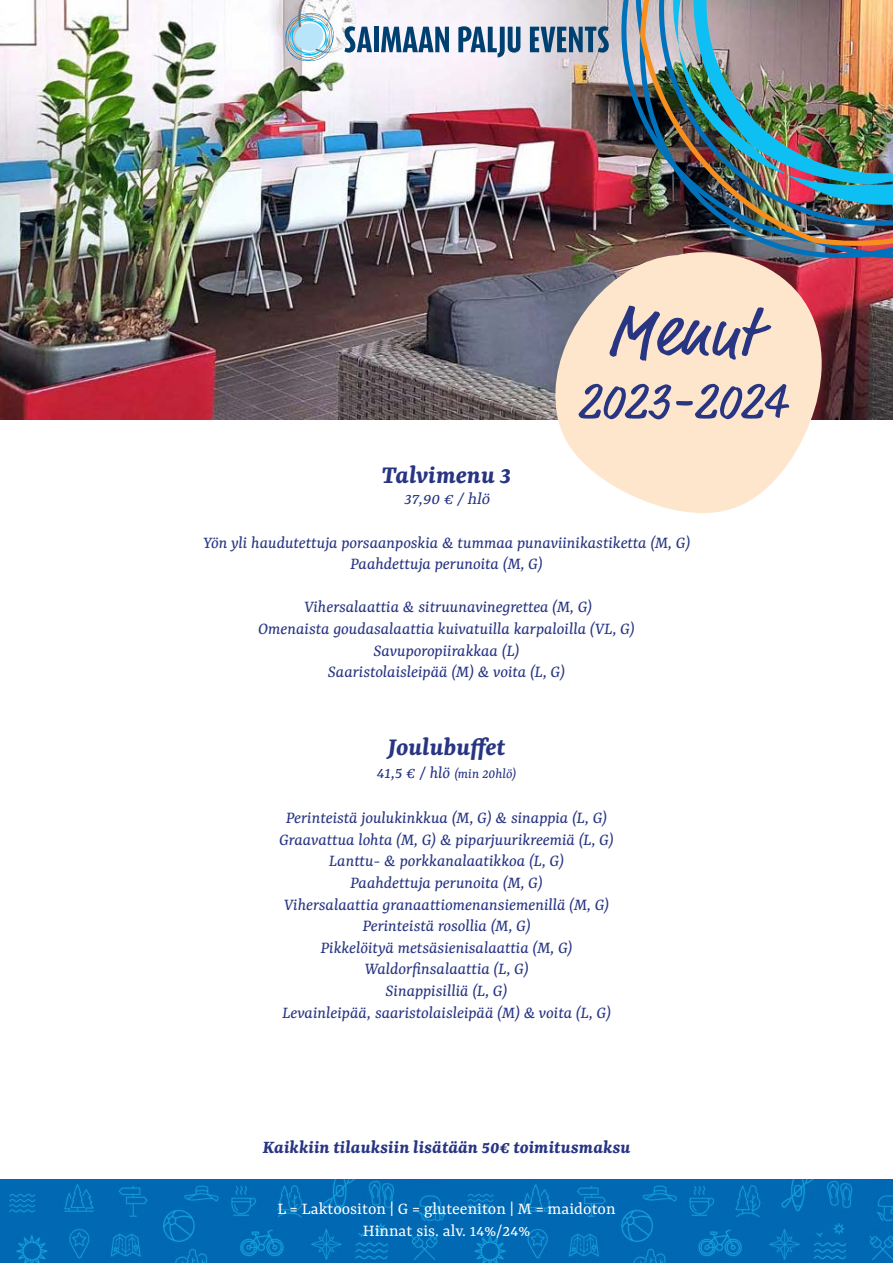
<style>
.page{position:relative;width:893px;height:1263px;background:#fff}
.page>*{position:absolute;margin:0;border:0;box-sizing:border-box;transform-origin:0 0}
.t1{font:71.1px "Market Pro";letter-spacing:-.005em;color:#283583}
.t2{font:52.5px "Market Pro";color:#283583}
.t3{font:italic 700 27px "Yrsa";color:#283583}
.t4{font:italic 700 19.5px "Yrsa";color:#283583}
.t5{font:italic 18px "Yrsa";color:#283583}
.t6{font:18px/21.6px "Yrsa";color:#fff;text-align:center}
.t7{font:italic 18px "Yrsa";color:#283583}
.t8{font:italic 15px "Yrsa";color:#283583}
.s1{font-size:18px}
</style>
<div class="page">
<img style="left:0;top:0;width:893px;height:420px">
<img style="left:0;top:1179px;width:893px;height:84px">
<svg style="left:550px;top:258px;width:276px;height:255px;background:#efd8c6"></svg>
<svg style="left:344px;top:26px;width:28px;height:27px"></svg>
<div style="left:374px;top:27px;width:5px;height:25px;background:#004071"></div>
<svg style="left:381px;top:27px;width:68px;height:25px"></svg>
<svg style="left:458px;top:26px;width:62px;height:31px"></svg>
<img style="left:530px;top:0;width:363px;height:258px">
<svg style="left:284px;top:13px;width:50px;height:48px;background:#b1cfdd"></svg>
<h1 class="t1" style="left:607px;top:284px;width:151px">Menut</h1>
<h2 class="t2" style="left:577px;top:365px;width:210px">2023-2024</h2>
<p class="t3" style="left:382px;top:458px;width:131px">Talvimenu 3</p>
<p class="t7" style="left:403px;top:488px;width:91px">37,90 € /hlö</p>
<p class="t5" style="left:203px;top:531px;width:489px">Yön yli haudutettuja porsaanposkia &amp; tummaa punaviinikastiketta (M, G)</p>
<p class="t5" style="left:350px;top:553px;width:194px">Paahdettuja perunoita (M, G)</p>
<p class="t5" style="left:304px;top:596px;width:290px">Vihersalaattia &amp; sitruunavinegrettea (M, G)</p>
<p class="t5" style="left:258px;top:617px;width:378px">Omenaista goudasalaattia kuivatuilla karpaloilla (VL, G)</p>
<p class="t5" style="left:373px;top:639px;width:147px">Savuporopiirakkaa (L)</p>
<p class="t5" style="left:328px;top:661px;width:239px">Saaristolaisleipää (M) &amp; voita (L, G)</p>
<p class="t3" style="left:387px;top:730px;width:119px">Joulubuffet</p>
<p class="t8" style="left:377px;top:764px;width:141px"><span class="s1">41,5 € / hlö</span> (min 20hlö)</p>
<p class="t5" style="left:286px;top:806px;width:323px">Perinteistä joulukinkkua (M, G) &amp; sinappia (L, G)</p>
<p class="t5" style="left:279px;top:828px;width:336px">Graavattua lohta (M, G) &amp; piparjuurikreemiä (L, G)</p>
<p class="t5" style="left:329px;top:850px;width:237px">Lanttu- &amp; porkkanalaatikkoa (L, G)</p>
<p class="t5" style="left:350px;top:871px;width:194px">Paahdettuja perunoita (M, G)</p>
<p class="t5" style="left:284px;top:893px;width:327px">Vihersalaattia granaattiomenansiemenillä (M, G)</p>
<p class="t5" style="left:362px;top:914px;width:170px">Perinteistä rosollia (M, G)</p>
<p class="t5" style="left:321px;top:936px;width:253px">Pikkelöityä metsäsienisalaattia (M, G)</p>
<p class="t5" style="left:364px;top:958px;width:166px">Waldorfinsalaattia (L, G)</p>
<p class="t5" style="left:386px;top:979px;width:123px">Sinappisilliä (L, G)</p>
<p class="t5" style="left:282px;top:1001px;width:330px">Levainleipää, saaristolaisleipää (M) &amp; voita (L, G)</p>
<p class="t4" style="left:262px;top:1135px;width:370px">Kaikkiin tilauksiin lisätään 50€ toimitusmaksu</p>
<p class="t6" style="left:277px;top:1197px;width:340px">L = Laktoositon | G = gluteeniton | M = maidoton<br>Hinnat sis. alv. 14%/24%</p>
</div>
